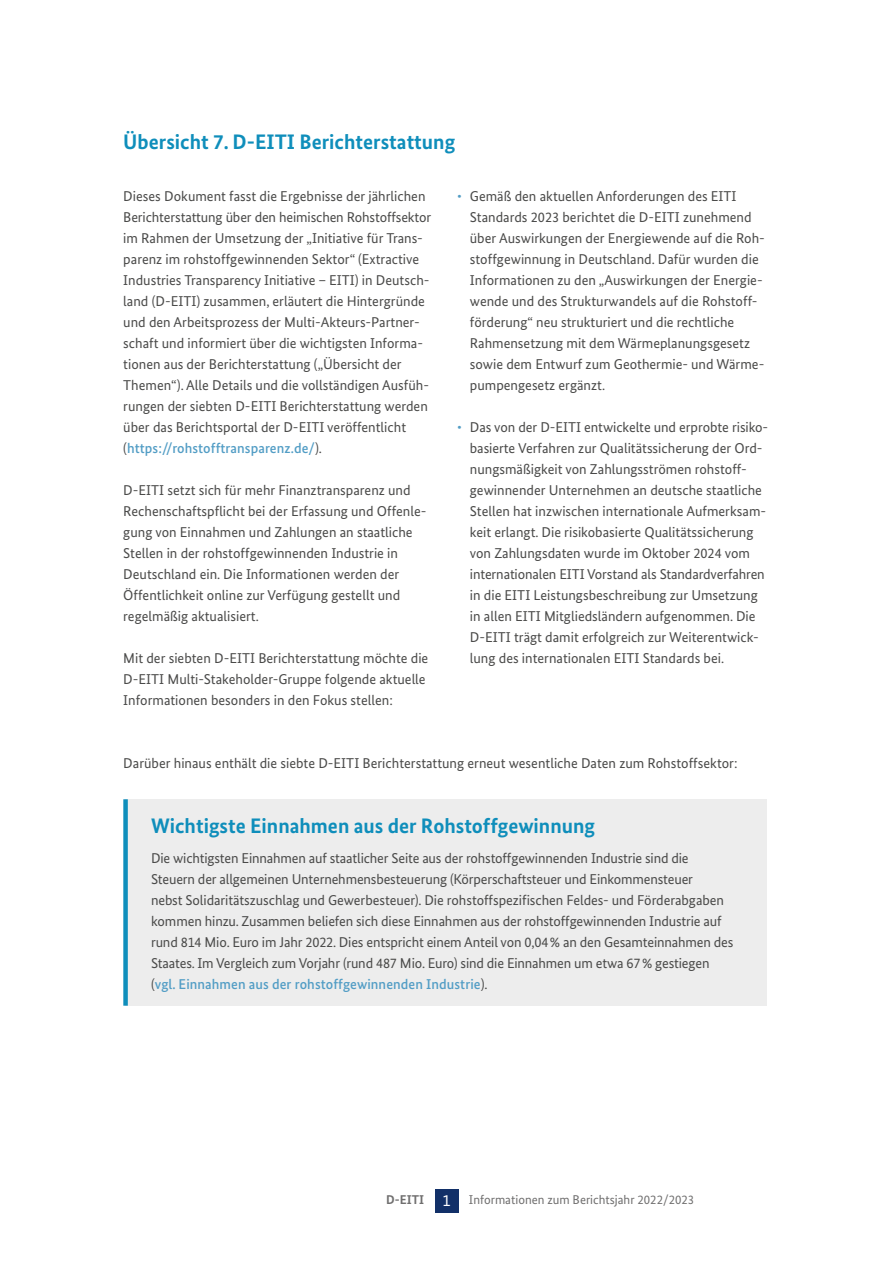
<style>
.page{position:relative;width:893px;height:1263px;background:#fff}
.page>*{position:absolute;margin:0;border:0;box-sizing:border-box;transform-origin:0 0}
.t1{font:700 21px "Bundes Sans";color:#0f8ebb}
.t2{font:14.25px/21px "Bundes Sans";color:#4a4a49}
.t3{font:12.75px "Bundes Sans";color:#706f6f}
.s1{font-weight:500;color:#529dc5}
.s2{color:#529dc5}
.s3{font-weight:700}
.s4{font-size:16.5px;color:#fff}
</style>
<div class="page">
<div style="left:435px;top:1189px;width:24px;height:24px;background:#123068"></div>
<div style="left:126px;top:799px;width:641px;height:207px;background:#ededed"></div>
<div style="left:123px;top:799px;width:5px;height:207px;background:#0f8ebb"></div>
<h1 class="t1" style="left:123px;top:129px;width:333px">Übersicht 7. D-EITI Berichterstattung</h1>
<p class="t2" style="left:123px;top:186px;width:310px">Dieses Dokument fasst die Ergebnisse der jährlichen Berichterstattung über den heimischen Rohstoffsektor im Rahmen der Umsetzung der „Initiative für Trans&shy;parenz im rohstoffgewinnenden Sektor“ (Extractive Industries Transparency Initiative – EITI) in Deutsch&shy;land (D-EITI) zusammen, erläutert die Hintergründe und den Arbeitsprozess der Multi-Akteurs-Partner&shy;schaft und informiert über die wichtigsten Informa&shy;tionen aus der Berichterstattung („Übersicht der Themen“). Alle Details und die vollständigen Ausfüh&shy;rungen der siebten D-EITI Berichterstattung werden über das Berichtsportal der D-EITI veröffentlicht (<span class="s1">https://rohstofftransparenz.de/</span>).</p>
<p class="t2" style="left:123px;top:480px;width:305px">D-EITI setzt sich für mehr Finanztransparenz und Rechenschaftspflicht bei der Erfassung und Offenle&shy;gung von Einnahmen und Zahlungen an staatliche Stellen in der rohstoffgewinnenden Industrie in Deutschland ein. Die Informationen werden der Öffentlichkeit online zur Verfügung gestellt und regelmäßig aktualisiert.</p>
<p class="t2" style="left:123px;top:648px;width:307px">Mit der siebten D-EITI Berichterstattung möchte die<br>D-EITI Multi-Stakeholder-Gruppe folgende aktuelle<br>Informationen besonders in den Fokus stellen:</p>
<p class="t2" style="left:470px;top:186px;width:297px;text-indent:-13px"><span class="s2">•</span> Gemäß den aktuellen Anforderungen des EITI Standards 2023 berichtet die D-EITI zunehmend über Auswirkungen der Energiewende auf die Roh&shy;stoffgewinnung in Deutschland. Dafür wurden die Informationen zu den „Auswirkungen der Energie&shy;wende und des Strukturwandels auf die Rohstoff&shy;förderung“ neu strukturiert und die rechtliche Rahmensetzung mit dem Wärmeplanungsgesetz sowie dem Entwurf zum Geothermie- und Wärme&shy;pumpengesetz ergänzt.</p>
<p class="t2" style="left:470px;top:417px;width:300px;text-indent:-13px"><span class="s2">•</span> Das von der D-EITI entwickelte und erprobte risiko&shy;basierte Verfahren zur Qualitätssicherung der Ord&shy;nungsmäßigkeit von Zahlungsströmen rohstoff&shy;gewinnender Unternehmen an deutsche staatliche Stellen hat inzwischen internationale Aufmerksam&shy;keit erlangt. Die risikobasierte Qualitätssicherung von Zahlungsdaten wurde im Oktober 2024 vom internationalen EITI Vorstand als Standardverfahren in die EITI Leistungsbeschreibung zur Umsetzung in allen EITI Mitgliedsländern aufgenommen. Die D-EITI trägt damit erfolgreich zur Weiterentwick&shy;lung des internationalen EITI Standards bei.</p>
<p class="t2" style="left:123px;top:753px;width:616px">Darüber hinaus enthält die siebte D-EITI Berichterstattung erneut wesentliche Daten zum Rohstoffsektor:</p>
<h1 class="t1" style="left:151px;top:812px;width:445px">Wichtigste Einnahmen aus der Rohstoffgewinnung</h1>
<p class="t2" style="left:151px;top:847px;width:584px">Die wichtigsten Einnahmen auf staatlicher Seite aus der rohstoffgewinnenden Industrie sind die Steuern der allgemeinen Unternehmensbesteuerung (Körperschaftsteuer und Einkommensteuer<br>nebst Solidaritätszuschlag und Gewerbesteuer). Die rohstoffspezifischen Feldes- und Förderabgaben kommen hinzu. Zusammen beliefen sich diese Einnahmen aus der rohstoffgewinnenden Industrie auf rund 814 Mio. Euro im Jahr 2022. Dies entspricht einem Anteil von 0,04% an den Gesamteinnahmen des Staates. Im Vergleich zum Vorjahr (rund 487 Mio. Euro) sind die Einnahmen um etwa 67% gestiegen (<span class="s1">vgl. Einnahmen aus der rohstoffgewinnenden Industrie</span>).</p>
<p class="t3" style="left:386px;top:1192px;width:310px"><span class="s3">D-EITI</span> <span class="s4">1</span> Informationen zum Berichtsjahr 2022/2023</p>
</div>
